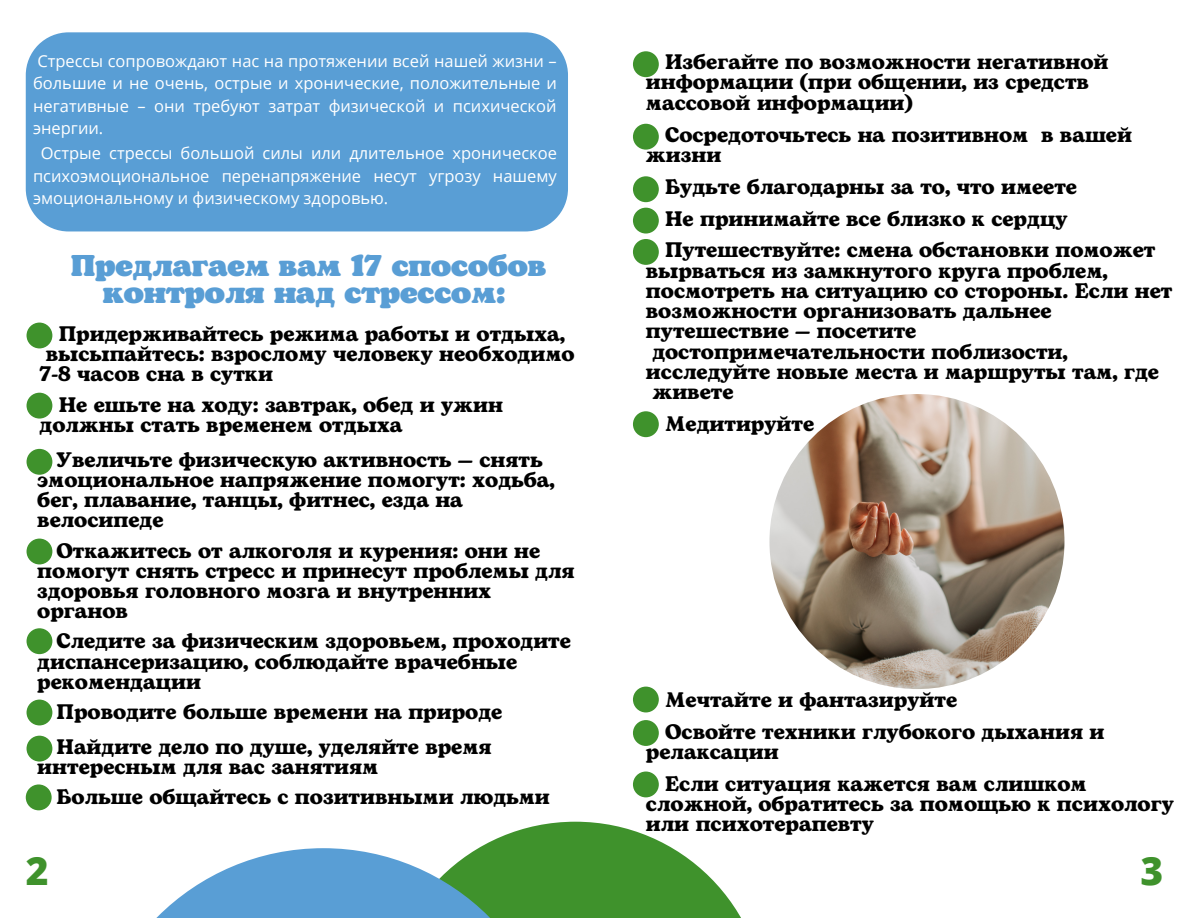
<style>
.page{position:relative;width:1188px;height:918px;background:#fff}
.page>*{position:absolute;margin:0;border:0;box-sizing:border-box;transform-origin:0 0}
.t1{font:800 39px "Open Sans";color:#3f922c}
.t2{font:900 30px/27px "Bogart";color:#599ed5;text-align:center}
.t3{font:700 21px/20.2px "Bogart";color:#000}
.t4{font:16.5px/22.5px "Open Sans";color:#fff;text-align:justify}
</style>
<div class="page">
<svg style="left:156px;top:822px;width:585px;height:96px"></svg>
<div style="left:26px;top:32px;width:542px;height:199px;background:#599ed5"></div>
<img style="left:769px;top:394px;width:295px;height:295px;border-radius:50%">
<div style="left:27px;top:323px;width:25px;height:25px;background:#3f922c;border-radius:50%"></div>
<div style="left:27px;top:393px;width:25px;height:26px;background:#3f922c;border-radius:50%"></div>
<div style="left:27px;top:449px;width:25px;height:26px;background:#3f922c;border-radius:50%"></div>
<div style="left:27px;top:539px;width:25px;height:25px;background:#3f922c;border-radius:50%"></div>
<div style="left:27px;top:628px;width:25px;height:26px;background:#3f922c;border-radius:50%"></div>
<div style="left:27px;top:700px;width:25px;height:25px;background:#3f922c;border-radius:50%"></div>
<div style="left:27px;top:736px;width:25px;height:26px;background:#3f922c;border-radius:50%"></div>
<div style="left:26px;top:784px;width:26px;height:26px;background:#3f922c;border-radius:50%"></div>
<div style="left:633px;top:51px;width:26px;height:26px;background:#3f922c;border-radius:50%"></div>
<div style="left:633px;top:124px;width:26px;height:26px;background:#3f922c;border-radius:50%"></div>
<div style="left:633px;top:176px;width:26px;height:26px;background:#3f922c;border-radius:50%"></div>
<div style="left:633px;top:208px;width:26px;height:26px;background:#3f922c;border-radius:50%"></div>
<div style="left:633px;top:239px;width:26px;height:26px;background:#3f922c;border-radius:50%"></div>
<div style="left:633px;top:411px;width:26px;height:26px;background:#3f922c;border-radius:50%"></div>
<div style="left:633px;top:687px;width:26px;height:25px;background:#3f922c;border-radius:50%"></div>
<div style="left:633px;top:720px;width:26px;height:26px;background:#3f922c;border-radius:50%"></div>
<div style="left:633px;top:772px;width:26px;height:25px;background:#3f922c;border-radius:50%"></div>
<p class="t4" style="left:33px;top:49px;width:525px">Стрессы сопровождают нас на протяжении всей нашей жизни – большие и не очень, острые и хронические, положительные и негативные – они требуют затрат физической и психической энергии.</p>
<p class="t4" style="left:33px;top:142px;width:525px;text-indent:8px">Острые стрессы большой силы или длительное хроническое психоэмоциональное перенапряжение несут угрозу нашему эмоциональному и физическому здоровью.</p>
<h2 class="t2" style="left:71px;top:253px;width:477px">Предлагаем вам 17 способов контроля над стрессом:</h2>
<p class="t3" style="left:59px;top:324px;width:508px">Придерживайтесь режима работы и отдыха,</p>
<p class="t3" style="left:46px;top:345px;width:530px">высыпайтесь: взрослому человеку необходимо</p>
<p class="t3" style="left:40px;top:365px;width:235px">7-8 часов сна в сутки</p>
<p class="t3" style="left:40px;top:395px;width:465px;text-indent:19px">Не ешьте на ходу: завтрак, обед и ужин должны стать временем отдыха</p>
<p class="t3" style="left:37px;top:450px;width:519px;text-indent:19px">Увеличьте физическую активность — снять эмоциональное напряжение помогут: ходьба, бег, плавание, танцы, фитнес, езда на велосипеде</p>
<p class="t3" style="left:37px;top:541px;width:539px;text-indent:19px">Откажитесь от алкоголя и курения: они не помогут снять стресс и принесут проблемы для здоровья головного мозга и внутренних органов</p>
<p class="t3" style="left:37px;top:632px;width:535px;text-indent:19px">Следите за физическим здоровьем, проходите диспансеризацию, соблюдайте врачебные рекомендации</p>
<p class="t3" style="left:57px;top:695px;width:447px;line-height:34.5px">Проводите больше времени на природе<br>Найдите дело по душе, уделяйте время</p>
<p class="t3" style="left:57px;top:752px;width:495px;line-height:30.2px;text-indent:-19px">интересным для вас занятиям<br>Больше общайтесь с позитивными людьми</p>
<p class="t3" style="left:646px;top:53px;width:464px;text-indent:19px">Избегайте по возможности негативной информации (при общении, из средств массовой информации)</p>
<p class="t3" style="left:646px;top:125px;width:488px;text-indent:19px">Сосредоточьтесь на позитивном в вашей жизни</p>
<p class="t3" style="left:665px;top:172px;width:492px;line-height:31.5px">Будьте благодарны за то, что имеете<br>Не принимайте все близко к сердцу<br>Путешествуйте: смена обстановки поможет</p>
<p class="t3" style="left:646px;top:261px;width:463px">вырваться из замкнутого круга проблем,</p>
<p class="t3" style="left:646px;top:281px;width:528px">посмотреть на ситуацию со стороны. Если нет</p>
<p class="t3" style="left:646px;top:302px;width:407px">возможности организовать дальнее</p>
<p class="t3" style="left:646px;top:322px;width:272px">путешествие — посетите</p>
<p class="t3" style="left:652px;top:342px;width:417px">достопримечательности поблизости,</p>
<p class="t3" style="left:646px;top:362px;width:515px">исследуйте новые места и маршруты там, где</p>
<p class="t3" style="left:652px;top:383px;width:83px">живете</p>
<p class="t3" style="left:665px;top:415px;width:151px">Медитируйте</p>
<p class="t3" style="left:665px;top:684px;width:441px;line-height:32.2px">Мечтайте и фантазируйте<br>Освойте техники глубокого дыхания и</p>
<p class="t3" style="left:665px;top:737px;width:423px;line-height:31.2px;text-indent:-19px">релаксации<br>Если ситуация кажется вам слишком</p>
<p class="t3" style="left:646px;top:794px;width:529px">сложной, обратитесь за помощью к психологу или психотерапевту</p>
<h1 class="t1" style="left:26px;top:843px;width:24px">2</h1>
<h1 class="t1" style="left:1140px;top:843px;width:24px">3</h1>
</div>
